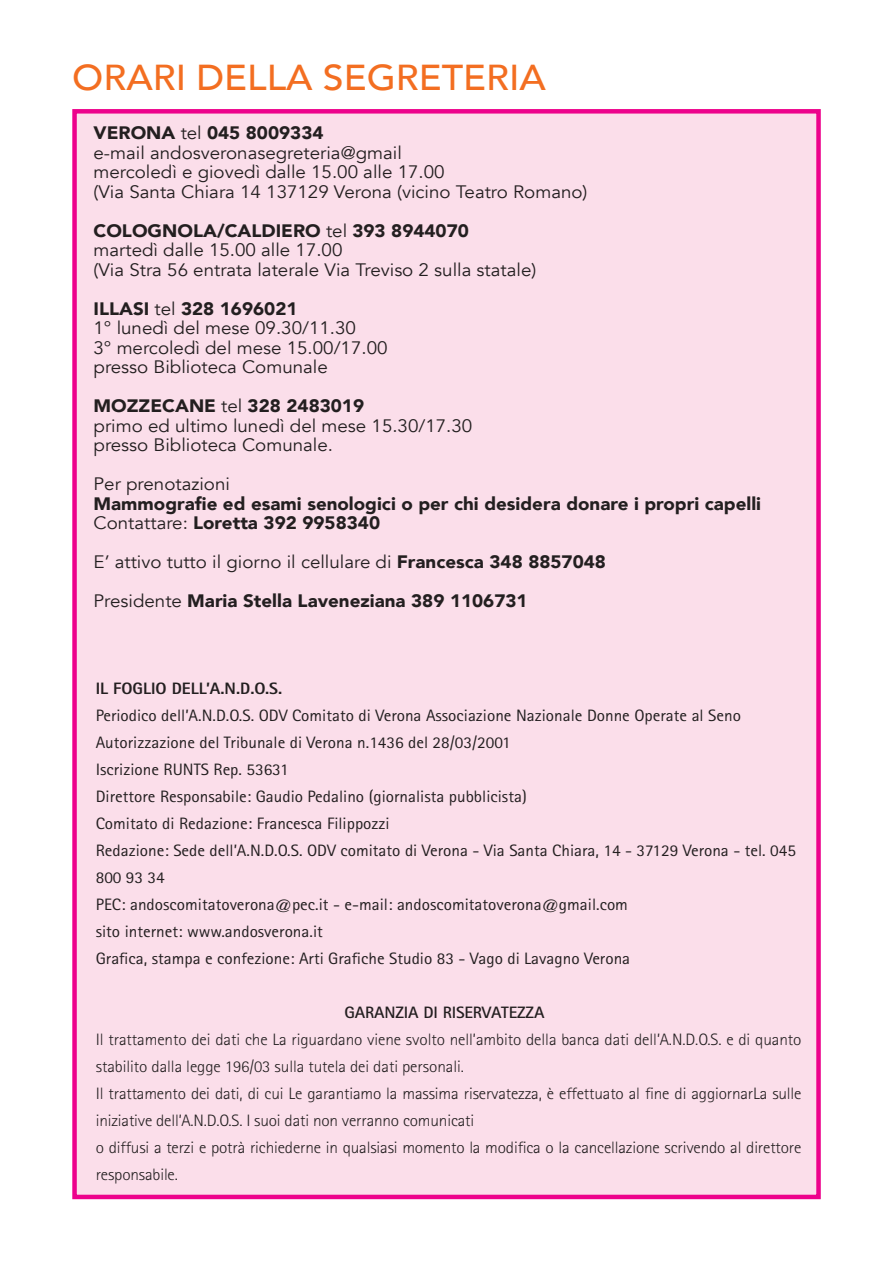
<style>
.page{position:relative;width:893px;height:1263px;background:#fff}
.page>*{position:absolute;margin:0;border:0;box-sizing:border-box;transform-origin:0 0}
.t1{font:500 36px "Avenir";color:#f36e21;scale:1.04 1}
.t2{font:18px "Avenir";color:#231f20;scale:1.04 1}
.t3{font:900 18px "Avenir";color:#231f20;scale:1.04 1}
.t4{font:16.5px/27px "Rotis Sans Serif Std";color:#231f20;scale:1.04 1}
.t5{font:300 16.5px/27px "Rotis Sans Serif Std";letter-spacing:-.01em;color:#231f20;scale:1.04 1}
.heading_1{font:800 16.5px "Rotis Sans Serif Std";color:#231f20;scale:1.04 1}
.heading_1-2{font:700 16.5px "Rotis Sans Serif Std";letter-spacing:-.01em;color:#231f20;scale:1.04 1}
.s1{font-weight:400}
.s2{font-weight:900}
</style>
<div class="page">
<div style="left:72px;top:109px;width:749px;height:1090px;background:#fbdeea;border:4px solid #ed028c"></div>
<p class="t1" style="left:72px;top:46px;width:457px">ORARI DELLA SEGRETERIA</p>
<p class="t3" style="left:94px;top:117px;width:223px">VERONA <span class="s1">tel</span> 045 8009334</p>
<p class="t2" style="left:94px;top:142px;width:298px">e-mail andosveronasegreteria@gmail</p>
<p class="t2" style="left:94px;top:161px;width:339px">mercoledì e giovedì dalle 15.00 alle 17.00</p>
<p class="t2" style="left:94px;top:181px;width:476px">(Via Santa Chiara 14 137129 Verona (vicino Teatro Romano)</p>
<p class="t3" style="left:94px;top:215px;width:362px">COLOGNOLA/CALDIERO <span class="s1">tel</span> 393 8944070</p>
<p class="t2" style="left:94px;top:239px;width:241px">martedì dalle 15.00 alle 17.00</p>
<p class="t2" style="left:94px;top:259px;width:427px">(Via Stra 56 entrata laterale Via Treviso 2 sulla statale)</p>
<p class="t3" style="left:94px;top:293px;width:198px">ILLASI <span class="s1">tel</span> 328 1696021</p>
<p class="t2" style="left:94px;top:317px;width:254px">1° lunedì del mese 09.30/11.30</p>
<p class="t2" style="left:94px;top:337px;width:284px">3° mercoledì del mese 15.00/17.00</p>
<p class="t2" style="left:94px;top:356px;width:227px">presso Biblioteca Comunale</p>
<p class="t3" style="left:94px;top:390px;width:262px">MOZZECANE <span class="s1">tel</span> 328 2483019</p>
<p class="t2" style="left:94px;top:415px;width:366px">primo ed ultimo lunedì del mese 15.30/17.30</p>
<p class="t2" style="left:94px;top:434px;width:232px">presso Biblioteca Comunale.</p>
<p class="t2" style="left:94px;top:473px;width:133px">Per prenotazioni</p>
<p class="t3" style="left:94px;top:488px;width:643px">Mammografie ed esami senologici o per chi desidera donare i propri capelli</p>
<p class="t3" style="left:94px;top:507px;width:277px"><span class="s1">Contattare:</span> Loretta 392 9958340</p>
<p class="t2" style="left:94px;top:551px;width:494px">E’ attivo tutto il giorno il cellulare di <span class="s2">Francesca 348 8857048</span></p>
<p class="t3" style="left:94px;top:585px;width:419px"><span class="s1">Presidente</span> Maria Stella Laveneziana 389 1106731</p>
<p class="heading_1" style="left:96px;top:677px;width:181px">IL FOGLIO DELL’A.N.D.O.S.</p>
<p class="t4" style="left:96px;top:701px;width:622px">Periodico dell’A.N.D.O.S. ODV Comitato di Verona Associazione Nazionale Donne Operate al Seno</p>
<p class="t4" style="left:96px;top:728px;width:401px">Autorizzazione del Tribunale di Verona n.1436 del 28/03/2001</p>
<p class="t4" style="left:96px;top:755px;width:187px">Iscrizione RUNTS Rep. 53631</p>
<p class="t4" style="left:96px;top:782px;width:416px">Direttore Responsabile: Gaudio Pedalino (giornalista pubblicista)</p>
<p class="t4" style="left:96px;top:809px;width:284px">Comitato di Redazione: Francesca Filippozzi</p>
<p class="t4" style="left:96px;top:836px;width:675px">Redazione: Sede dell’A.N.D.O.S. ODV comitato di Verona - Via Santa Chiara, 14 - 37129 Verona - tel. 045<br>800 93 34</p>
<p class="t4" style="left:96px;top:890px;width:513px">PEC: andoscomitatoverona@pec.it - e-mail: andoscomitatoverona@gmail.com</p>
<p class="t4" style="left:96px;top:917px;width:220px">sito internet: www.andosverona.it</p>
<p class="t4" style="left:96px;top:944px;width:515px">Grafica, stampa e confezione: Arti Grafiche Studio 83 - Vago di Lavagno Verona</p>
<p class="heading_1-2" style="left:345px;top:1002px;width:194px">GARANZIA DI RISERVATEZZA</p>
<p class="t5" style="left:96px;top:1026px;width:680px">Il trattamento dei dati che La riguardano viene svolto nell’ambito della banca dati dell’A.N.D.O.S. e di quanto stabilito dalla legge 196/03 sulla tutela dei dati personali.</p>
<p class="t5" style="left:96px;top:1080px;width:680px">Il trattamento dei dati, di cui Le garantiamo la massima riservatezza, è effettuato al fine di aggiornarLa sulle iniziative dell’A.N.D.O.S. I suoi dati non verranno comunicati</p>
<p class="t5" style="left:96px;top:1134px;width:680px">o diffusi a terzi e potrà richiederne in qualsiasi momento la modifica o la cancellazione scrivendo al direttore responsabile.</p>
</div>
